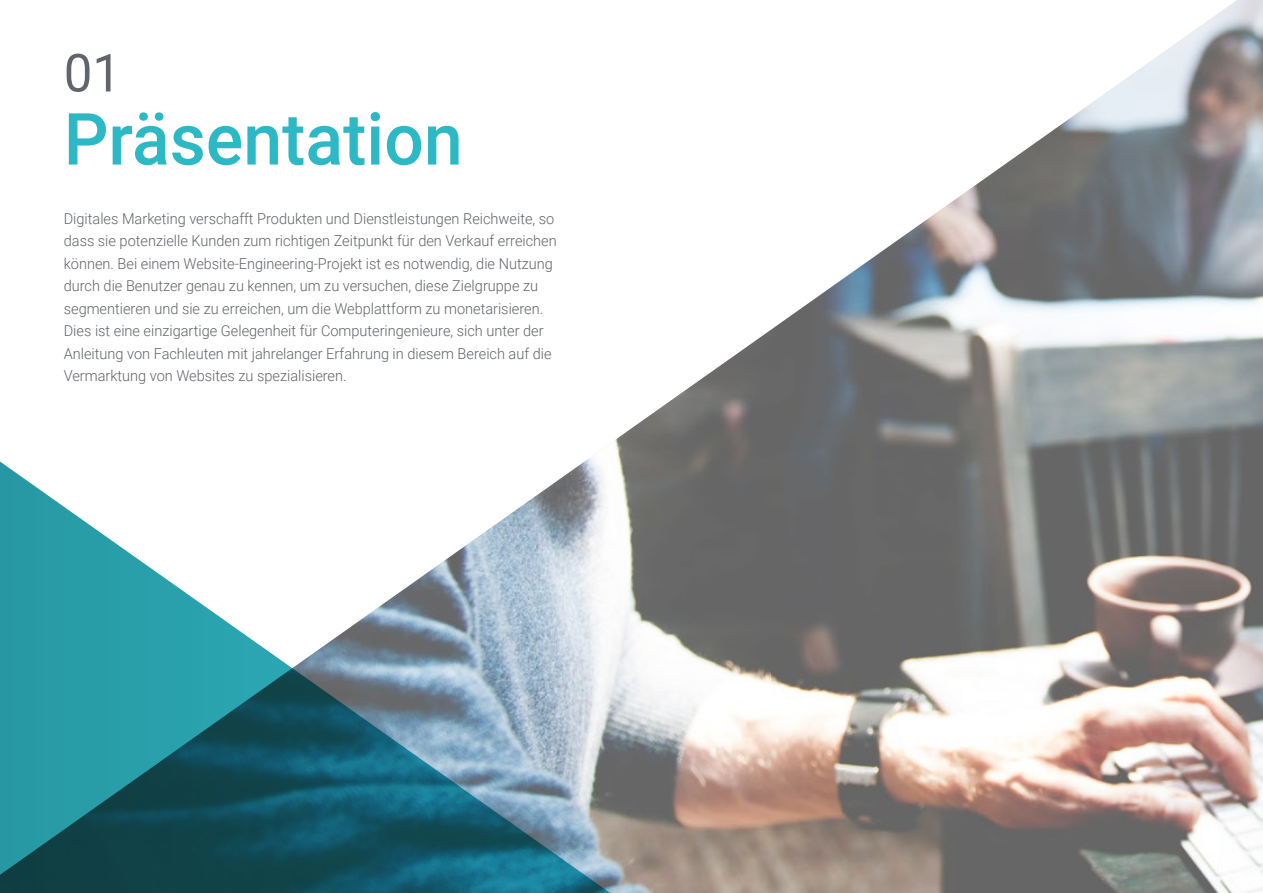
<style>
.page{position:relative;width:1263px;height:893px;background:#fff}
.page>*{position:absolute;margin:0;border:0;box-sizing:border-box;transform-origin:0 0}
.t1{font:500 72px "Roboto";color:#2db8c5}
.t2{font:52.5px "Roboto";color:#61646a}
.t3{font:300 15px/22.5px "Roboto";color:#61646a}
</style>
<div class="page">
<img style="left:614px;top:0;width:649px;height:893px">
<svg style="left:0;top:446px;width:640px;height:447px"></svg>
<h2 class="t2" style="left:64px;top:36px;width:59px">01</h2>
<h1 class="t1" style="left:64px;top:89px;width:400px">Präsentation</h1>
<p class="t3" style="left:64px;top:207px;width:494px">Digitales Marketing verschafft Produkten und Dienstleistungen Reichweite, so dass sie potenzielle Kunden zum richtigen Zeitpunkt für den Verkauf erreichen können. Bei einem Website-Engineering-Projekt ist es notwendig, die Nutzung durch die Benutzer genau zu kennen, um zu versuchen, diese Zielgruppe zu segmentieren und sie zu erreichen, um die Webplattform zu monetarisieren.<br>Dies ist eine einzigartige Gelegenheit für Computeringenieure, sich unter der Anleitung von Fachleuten mit jahrelanger Erfahrung in diesem Bereich auf die Vermarktung von Websites zu spezialisieren.</p>
</div>
